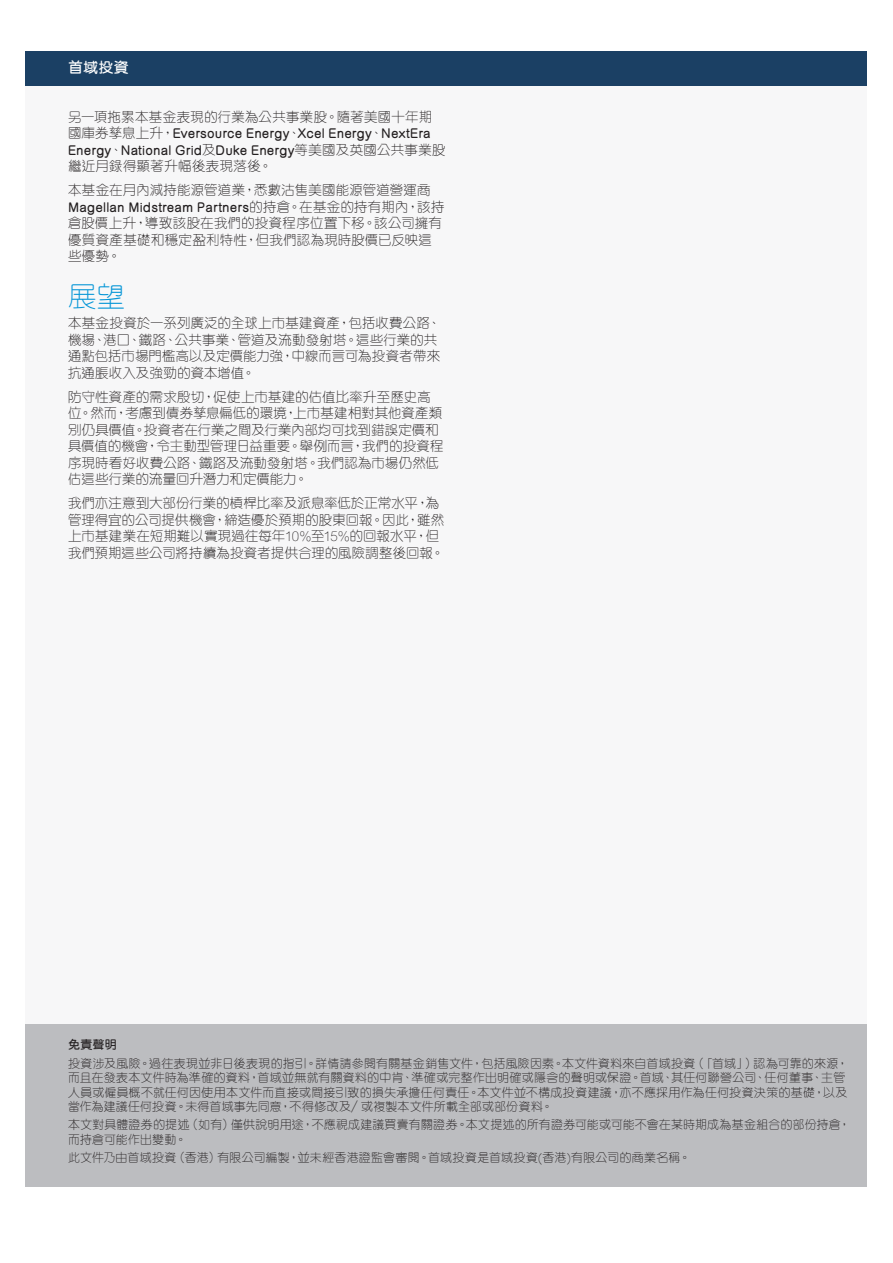
<style>
.page{position:relative;width:893px;height:1263px;background:#fff}
.page>*{position:absolute;margin:0;border:0;box-sizing:border-box;transform-origin:0 0}
._2_Subheading_2{font:300 28.5px "M Yuen HK";color:#0696d7}
._00_Cover_heading_3{font:600 15px "M Yuen HK";color:#fff}
.body_txt{font:300 13.5px/16.5px "M Yuen HK";letter-spacing:.005em;color:#231f20}
._5_Disclaimer_text{font:300 12px/14.4px "M Yuen HK";letter-spacing:.015em;color:#231f20}
._5_Disclaimer_text-2{font:600 12px "M Yuen HK";color:#231f20}
.s1{font-weight:600}
</style>
<div class="page">
<div style="left:26px;top:51px;width:841px;height:1135px;background:#f7f7f8"></div>
<div style="left:26px;top:51px;width:841px;height:34px;background:#1b4064"></div>
<div style="left:26px;top:1023px;width:841px;height:163px;background:#bcbdc0"></div>
<p class="_00_Cover_heading_3" style="left:68px;top:60px;width:62px">首域投資</p>
<p class="body_txt" style="left:68px;top:108px;width:379px">另一項拖累本基金表現的行業為公共事業股。隨著美國十年期國庫券孳息上升，<span class="s1">Eversource Energy</span>、<span class="s1">Xcel Energy</span>、<span class="s1">NextEra Energy</span>、<span class="s1">National Grid</span>及<span class="s1">Duke Energy</span>等美國及英國公共事業股繼近月錄得顯著升幅後表現落後。</p>
<p class="body_txt" style="left:68px;top:181px;width:378px">本基金在月內減持能源管道業，悉數沽售美國能源管道營運商<br><span class="s1">Magellan Midstream Partners</span>的持倉。在基金的持有期內，該持倉股價上升，導致該股在我們的投資程序位置下移。該公司擁有優質資產基礎和穩定盈利特性，但我們認為現時股價已反映這些優勢。</p>
<p class="_2_Subheading_2" style="left:68px;top:277px;width:59px">展望</p>
<p class="body_txt" style="left:68px;top:314px;width:374px">本基金投資於一系列廣泛的全球上市基建資產，包括收費公路、機場、港口、鐵路、公共事業、管道及流動發射塔。這些行業的共通點包括市場門檻高以及定價能力強，中線而言可為投資者帶來抗通脹收入及強勁的資本增值。</p>
<p class="body_txt" style="left:68px;top:388px;width:377px">防守性資產的需求殷切，促使上市基建的估值比率升至歷史高位。然而，考慮到債券孳息偏低的環境，上市基建相對其他資產類別仍具價值。投資者在行業之間及行業內部均可找到錯誤定價和具價值的機會，令主動型管理日益重要。舉例而言，我們的投資程序現時看好收費公路、鐵路及流動發射塔。我們認為市場仍然低估這些行業的流量回升潛力和定價能力。</p>
<p class="body_txt" style="left:68px;top:494px;width:378px">我們亦注意到大部份行業的槓桿比率及派息率低於正常水平，為管理得宜的公司提供機會，締造優於預期的股東回報。因此，雖然上市基建業在短期難以實現過往每年10%至15%的回報水平，但我們預期這些公司將持續為投資者提供合理的風險調整後回報。</p>
<p class="_5_Disclaimer_text-2" style="left:68px;top:1039px;width:50px">免責聲明</p>
<p class="_5_Disclaimer_text" style="left:68px;top:1056px;width:782px">投資涉及風險。過往表現並非日後表現的指引。詳情請參閱有關基金銷售文件，包括風險因素。本文件資料來自首域投資（「首域」）認為可靠的來源，而且在發表本文件時為準確的資料，首域並無就有關資料的中肯、準確或完整作出明確或隱含的聲明或保證。首域、其任何聯營公司、任何董事、主管人員或僱員概不就任何因使用本文件而直接或間接引致的損失承擔任何責任。本文件並不構成投資建議，亦不應採用作為任何投資決策的基礎，以及當作為建議任何投資。未得首域事先同意，不得修改及∕或複製本文件所載全部或部份資料。</p>
<p class="_5_Disclaimer_text" style="left:68px;top:1117px;width:784px">本文對具體證券的提述（如有）僅供說明用途，不應視成建議買賣有關證券。本文提述的所有證券可能或可能不會在某時期成為基金組合的部份持倉，而持倉可能作出變動。</p>
<p class="_5_Disclaimer_text" style="left:68px;top:1149px;width:624px">此文件乃由首域投資（香港）有限公司編製，並未經香港證監會審閱。首域投資是首域投資(香港)有限公司的商業名稱。</p>
</div>
